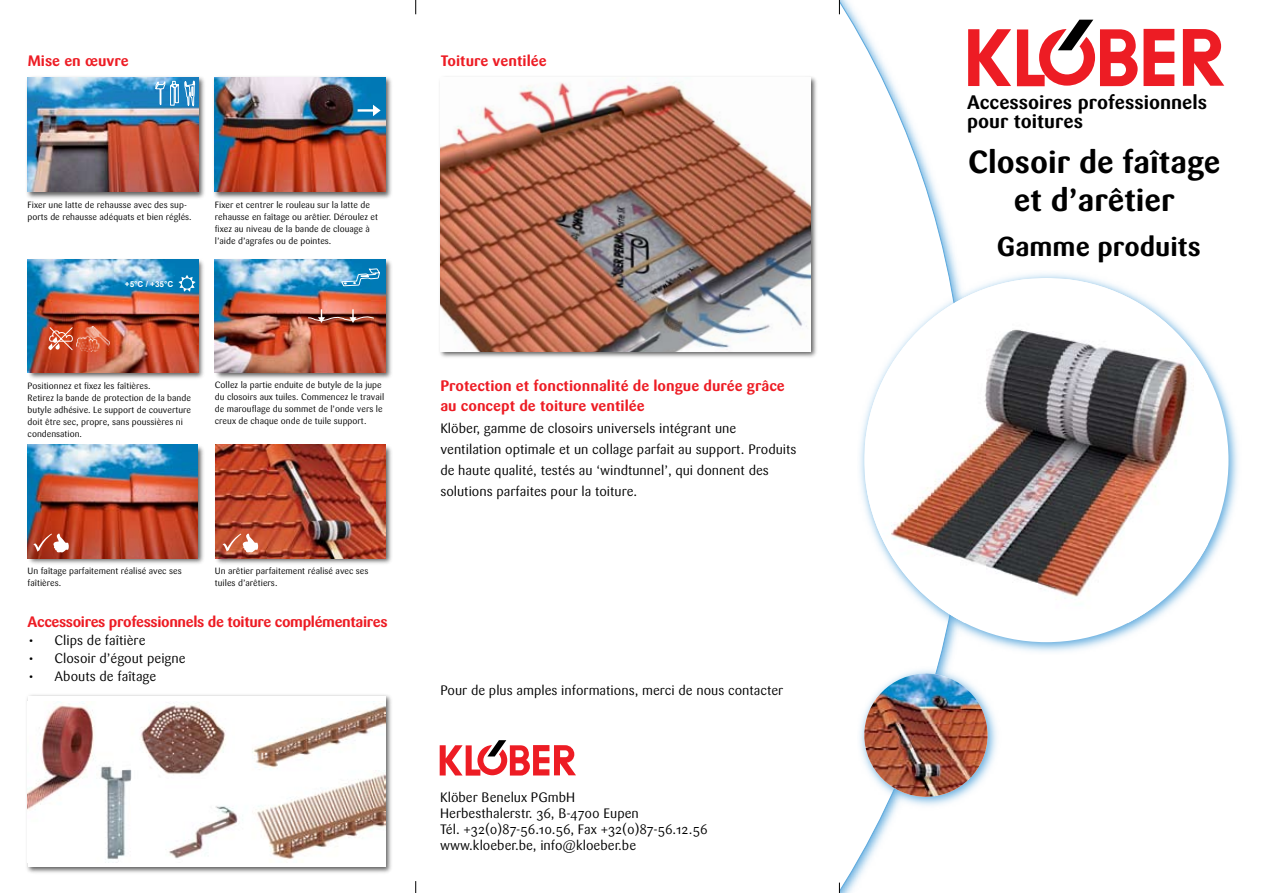
<style>
.page{position:relative;width:1263px;height:893px;background:#fff}
.page>*{position:absolute;margin:0;border:0;box-sizing:border-box;transform-origin:0 0}
.t1{font:700 31.5px/37.8px "Sari";color:#000;text-align:center}
.t2{font:700 27px "Sari";color:#000}
.t3{font:700 19.35px/19.5px "Sari";color:#000}
.t4{font:700 15px/19.5px "Sari";color:#ed1c24}
.t5{font:700 15px "Sari";letter-spacing:-.025em;color:#ed1c24}
.t6{font:13.5px/18px "Sari";color:#000}
.t7{font:9px/12px "Sari";color:#000}
.t8{font:700 8.25px "Arial";color:#fff}
</style>
<div class="page">
<div style="left:25px;top:693px;width:369px;height:181px;background:#000;opacity:.62"></div>
<div style="left:28px;top:696px;width:358px;height:170px;background:#fff"></div>
<img style="left:28px;top:701px;width:357px;height:162px">
<svg style="left:840px;top:0;width:117px;height:893px"></svg>
<svg style="left:857px;top:666px;width:140px;height:145px"></svg>
<img style="left:864px;top:673px;width:123px;height:124px;border-radius:50%">
<svg style="left:857px;top:271px;width:381px;height:384px"></svg>
<div style="left:864px;top:278px;width:364px;height:364px;background:#fff;border-radius:50%"></div>
<img style="left:865px;top:280px;width:342px;height:342px">
<svg style="left:1183px;top:29px;width:41px;height:57px"></svg>
<svg style="left:968px;top:29px;width:43px;height:57px"></svg>
<svg style="left:1017px;top:20px;width:120px;height:66px"></svg>
<svg style="left:1143px;top:29px;width:31px;height:57px"></svg>
<svg style="left:440px;top:740px;width:136px;height:36px"></svg>
<div style="left:437px;top:75px;width:381px;height:285px;background:#000;opacity:.62"></div>
<img style="left:440px;top:78px;width:370px;height:273px">
<div style="left:214px;top:443px;width:179px;height:122px;background:#000;opacity:.62"></div>
<div style="left:26px;top:443px;width:179px;height:122px;background:#000;opacity:.62"></div>
<div style="left:214px;top:257px;width:179px;height:124px;background:#000;opacity:.62"></div>
<div style="left:26px;top:257px;width:179px;height:124px;background:#000;opacity:.62"></div>
<div style="left:25px;top:74px;width:182px;height:126px;background:#000;opacity:.62"></div>
<img style="left:28px;top:77px;width:170px;height:115px">
<div style="left:212px;top:74px;width:182px;height:126px;background:#000;opacity:.62"></div>
<img style="left:215px;top:77px;width:171px;height:115px">
<img style="left:28px;top:259px;width:170px;height:114px">
<img style="left:215px;top:259px;width:171px;height:114px">
<img style="left:28px;top:445px;width:170px;height:114px">
<img style="left:215px;top:444px;width:171px;height:114px">
<svg style="left:415px;top:0;width:1px;height:14px"></svg>
<svg style="left:839px;top:0;width:1px;height:14px"></svg>
<svg style="left:415px;top:881px;width:1px;height:12px"></svg>
<svg style="left:155px;top:79px;width:41px;height:29px"></svg>
<svg style="left:358px;top:105px;width:23px;height:11px"></svg>
<svg style="left:178px;top:275px;width:18px;height:17px"></svg>
<svg style="left:48px;top:327px;width:25px;height:24px"></svg>
<svg style="left:307px;top:309px;width:67px;height:14px"></svg>
<svg style="left:340px;top:265px;width:41px;height:23px"></svg>
<svg style="left:33px;top:534px;width:36px;height:18px"></svg>
<img style="left:76px;top:326px;width:33px;height:26px">
<svg style="left:223px;top:534px;width:35px;height:18px"></svg>
<h3 class="t4" style="left:28px;top:51px;width:102px">Mise en œuvre</h3>
<h3 class="t4" style="left:441px;top:51px;width:107px">Toiture ventilée</h3>
<p class="t7" style="left:28px;top:199px;width:166px">Fixer une latte de rehausse avec des sup&shy;ports de rehausse adéquats et bien réglés.</p>
<p class="t8" style="left:125px;top:279px;width:50px">+5°C / +35°C</p>
<p class="t7" style="left:215px;top:199px;width:165px">Fixer et centrer le rouleau sur la latte de rehausse en faîtage ou arêtier. Déroulez et fixez au niveau de la bande de clouage à l’aide d’agrafes ou de pointes.</p>
<p class="t7" style="left:28px;top:380px;width:165px">Positionnez et fixez les faîtières.<br>Retirez la bande de protection de la bande butyle adhésive. Le support de couverture doit être sec, propre, sans poussières ni condensation.</p>
<p class="t7" style="left:215px;top:379px;width:171px">Collez la partie enduite de butyle de la jupe du closoirs aux tuiles. Commencez le travail de marouflage du sommet de l’onde vers le creux de chaque onde de tuile support.</p>
<p class="t7" style="left:28px;top:565px;width:156px">Un faîtage parfaitement réalisé avec ses faîtières.</p>
<p class="t7" style="left:215px;top:564px;width:155px">Un arêtier parfaitement réalisé avec ses tuiles d’arêtiers.</p>
<h3 class="t5" style="left:28px;top:613px;width:361px">Accessoires professionnels de toiture complémentaires</h3>
<h3 class="t6" style="left:55px;top:631px;width:133px">Clips de faîtière<br>Closoir d’égout peigne<br>Abouts de faîtage</h3>
<h3 class="t6" style="left:28px;top:631px;width:9px;text-align:justify">• • •</h3>
<h3 class="t4" style="left:440px;top:376px;width:346px">Protection et fonctionnalité de longue durée grâce au concept de toiture ventilée</h3>
<h3 class="t6" style="left:440px;top:418px;width:358px;line-height:21px">Klöber, gamme de closoirs universels intégrant une ventilation optimale et un collage parfait au support. Produits de haute qualité, testés au ‘windtunnel’, qui donnent des solutions parfaites pour la toiture.</h3>
<h3 class="t6" style="left:440px;top:681px;width:344px">Pour de plus amples informations, merci de nous contacter</h3>
<h3 class="t6" style="left:440px;top:789px;width:269px;line-height:16.2px">Klöber Benelux PGmbH<br>Herbesthalerstr. 36, B-4700 Eupen<br>Tél. +32(0)87-56.10.56, Fax +32(0)87-56.12.56 www.kloeber.be, info@kloeber.be</h3>
<h3 class="t3" style="left:967px;top:92px;width:242px">Accessoires professionnels pour toitures</h3>
<h1 class="t1" style="left:968px;top:143px;width:254px">Closoir de faîtage et d’arêtier</h1>
<h2 class="t2" style="left:997px;top:230px;width:206px">Gamme produits</h2>
</div>
